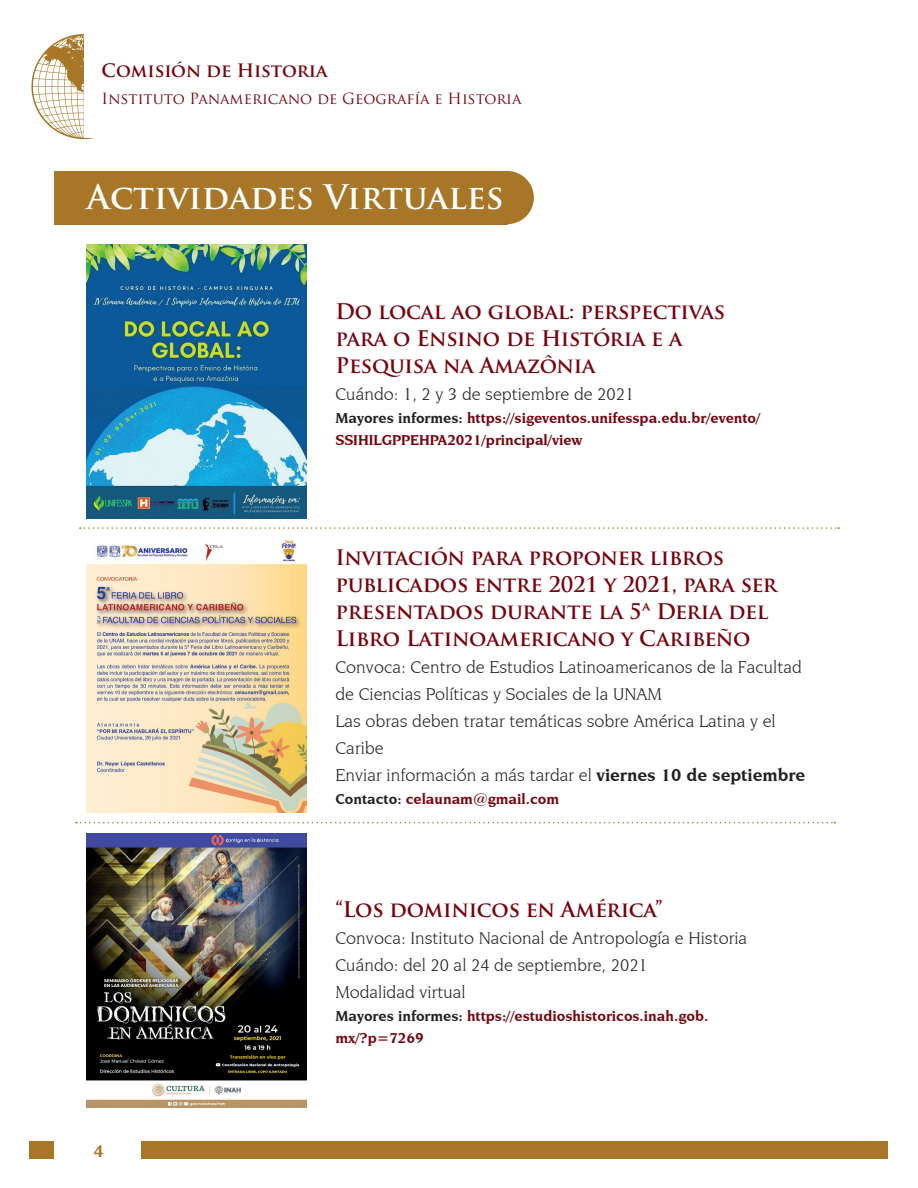
<style>
.page{position:relative;width:918px;height:1188px;background:#fff}
.page>*{position:absolute;margin:0;border:0;box-sizing:border-box;transform-origin:0 0}
.t1{font:700 33px "Trajan Pro";color:#fff}
.t2{font:700 21px/27px "Trajan Pro";letter-spacing:-.01em;color:#76030d}
.t3{font:18px/27px "Novarese IT Cby BT";color:#231f20}
.t4{font:700 18px "Trajan Pro";color:#76030d}
.t5{font:700 18px "Novarese IT Cby BT";color:#a77626}
.t6{font:700 15px/22.5px "Novarese IT Cby BT";color:#76030d}
.t7{font:15px "Trajan Pro";color:#76030d}
.s1{color:#231f20}
.s2{font-weight:700}
</style>
<div class="page">
<svg style="left:31px;top:34px;width:63px;height:105px"></svg>
<div style="left:84px;top:34px;width:63px;height:104px;background:#fff"></div>
<div style="left:30px;top:1141px;width:858px;height:18px;background:#a77626"></div>
<div style="left:54px;top:1141px;width:86px;height:19px;background:#fff"></div>
<div style="left:54px;top:171px;width:454px;height:53px;background:#a77626"></div>
<div style="left:481px;top:171px;width:53px;height:53px;background:#a77626;border-radius:50%"></div>
<img style="left:87px;top:244px;width:219px;height:274px">
<img style="left:87px;top:540px;width:219px;height:272px">
<img style="left:87px;top:833px;width:219px;height:274px">
<svg style="left:76px;top:822px;width:759px;height:1px"></svg>
<svg style="left:80px;top:527px;width:759px;height:2px"></svg>
<p class="t4" style="left:102px;top:60px;width:227px">Comisión de Historia</p>
<p class="t7" style="left:102px;top:89px;width:421px">Instituto Panamericano de Geografía e Historia</p>
<h1 class="t1" style="left:87px;top:176px;width:418px">Actividades Virtuales</h1>
<p class="t2" style="left:335px;top:298px;width:391px">Do local ao global: perspectivas para o Ensino de História e a<br>Pesquisa na Amazônia</p>
<p class="t3" style="left:335px;top:381px;width:300px">Cuándo: 1, 2 y 3 de septiembre de 2021</p>
<p class="t6" style="left:335px;top:406px;width:426px"><span class="s1">Mayores informes:</span> https://sigeventos.unifesspa.edu.br/evento/<br>SSIHILGPPEHPA2021/principal/view</p>
<p class="t2" style="left:335px;top:544px;width:443px">Invitación para proponer libros publicados entre 2021 y 2021, para ser presentados durante la 5ª Deria del Libro Latinoamericano y Caribeño</p>
<p class="t3" style="left:335px;top:654px;width:471px">Convoca: Centro de Estudios Latinoamericanos de la Facultad de Ciencias Políticas y Sociales de la UNAM<br>Las obras deben tratar temáticas sobre América Latina y el Caribe<br>Enviar información a más tardar el <span class="s2">viernes 10 de septiembre</span></p>
<p class="t6" style="left:335px;top:787px;width:225px"><span class="s1">Contacto:</span> celaunam@gmail.com</p>
<p class="t5" style="left:93px;top:1140px;width:12px">4</p>
<p class="t2" style="left:335px;top:896px;width:329px">“Los dominicos en América”</p>
<p class="t3" style="left:335px;top:924px;width:413px">Convoca: Instituto Nacional de Antropología e Historia<br>Cuándo: del 20 al 24 de septiembre, 2021<br>Modalidad virtual</p>
<p class="t6" style="left:335px;top:1004px;width:374px"><span class="s1">Mayores informes:</span> https://estudioshistoricos.inah.gob. mx/?p=7269</p>
</div>
